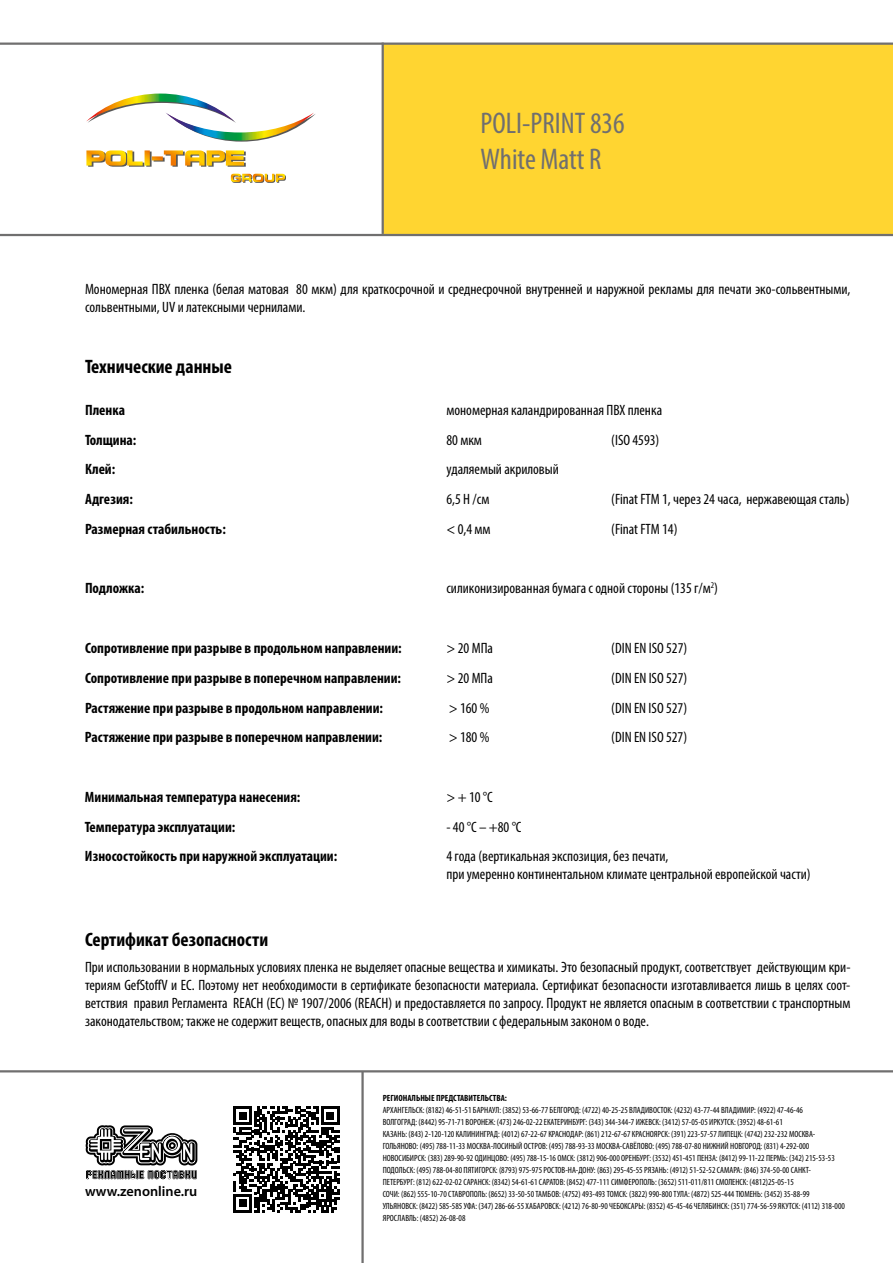
<style>
.page{position:relative;width:893px;height:1263px;background:#fff}
.page>*{position:absolute;margin:0;border:0;box-sizing:border-box;transform-origin:0 0}
.t1{font:condensed 30px/36px "Myriad Pro";color:#706f6f}
.t2{font:700 condensed 19.5px "Myriad Pro";color:#000}
.t3{font:condensed 15px/18px "Myriad Pro";color:#000}
.t4{font:700 condensed 15px "Myriad Pro";color:#000}
.t5{font:600 14.25px "Myriad Pro";color:#000}
.t6{font:condensed 9px/12px "Myriad Pro";color:#000}
.t7{font:700 condensed 9px "Myriad Pro";color:#000}
</style>
<div class="page">
<div style="left:383px;top:45px;width:510px;height:190px;background:#ffd531"></div>
<hr style="left:0;top:43px;width:893px;height:2px;background:#706f6f">
<hr style="left:0;top:234px;width:893px;height:2px;background:#706f6f">
<hr style="left:0;top:1070px;width:893px;height:2px;background:#706f6f">
<hr style="left:382px;top:43px;width:2px;height:191px;background:#706f6f">
<hr style="left:361px;top:1071px;width:3px;height:192px;background:#706f6f">
<svg style="left:86px;top:94px;width:229px;height:48px"></svg>
<svg style="left:86px;top:150px;width:160px;height:17px"></svg>
<svg style="left:231px;top:174px;width:55px;height:9px"></svg>
<svg style="left:234px;top:1106px;width:105px;height:106px"></svg>
<svg style="left:86px;top:1125px;width:111px;height:54px"></svg>
<h1 class="t1" style="left:480px;top:105px;width:146px">POLI-PRINT 836<br>White Matt R</h1>
<h3 class="t3" style="left:85px;top:280px;width:767px">Мономерная ПВХ пленка (белая матовая 80 мкм) для краткосрочной и среднесрочной внутренней и наружной рекламы для печати эко-сольвентными, сольвентными, UV и латексными чернилами.</h3>
<h2 class="t2" style="left:85px;top:354px;width:148px">Технические данные</h2>
<h3 class="t4" style="left:85px;top:400px;width:42px">Пленка</h3>
<h3 class="t3" style="left:446px;top:401px;width:217px">мономерная каландрированная ПВХ пленка</h3>
<h3 class="t4" style="left:85px;top:430px;width:53px">Толщина:</h3>
<h3 class="t3" style="left:446px;top:430px;width:37px">80 мкм</h3>
<h3 class="t3" style="left:611px;top:430px;width:50px">(ISO 4593)</h3>
<h3 class="t4" style="left:85px;top:460px;width:32px">Клей:</h3>
<h3 class="t3" style="left:446px;top:460px;width:114px">удаляемый акриловый</h3>
<h3 class="t4" style="left:85px;top:490px;width:49px">Адгезия:</h3>
<h3 class="t3" style="left:446px;top:490px;width:44px">6,5 Н /см</h3>
<h3 class="t3" style="left:611px;top:490px;width:240px">(Finat FTM 1, через 24 часа, нержавеющая сталь)</h3>
<h3 class="t4" style="left:85px;top:519px;width:142px">Размерная стабильность:</h3>
<h3 class="t3" style="left:446px;top:520px;width:46px">&lt; 0,4 мм</h3>
<h3 class="t3" style="left:611px;top:520px;width:68px">(Finat FTM 14)</h3>
<h3 class="t4" style="left:85px;top:579px;width:61px">Подложка:</h3>
<h3 class="t3" style="left:446px;top:579px;width:273px">силиконизированная бумага с одной стороны (135 г/м<sup>2</sup>)</h3>
<h3 class="t4" style="left:85px;top:639px;width:318px">Сопротивление при разрыве в продольном направлении:</h3>
<h3 class="t3" style="left:446px;top:639px;width:48px">&gt; 20 МПа</h3>
<h3 class="t3" style="left:611px;top:639px;width:77px">(DIN EN ISO 527)</h3>
<h3 class="t4" style="left:85px;top:668px;width:317px">Сопротивление при разрыве в поперечном направлении:</h3>
<h3 class="t3" style="left:446px;top:669px;width:48px">&gt; 20 МПа</h3>
<h3 class="t3" style="left:611px;top:669px;width:77px">(DIN EN ISO 527)</h3>
<h3 class="t4" style="left:85px;top:698px;width:299px">Растяжение при разрыве в продольном направлении:</h3>
<h3 class="t3" style="left:449px;top:698px;width:42px">&gt; 160 %</h3>
<h3 class="t3" style="left:611px;top:698px;width:77px">(DIN EN ISO 527)</h3>
<h3 class="t4" style="left:85px;top:728px;width:299px">Растяжение при разрыве в поперечном направлении:</h3>
<h3 class="t3" style="left:449px;top:728px;width:42px">&gt; 180 %</h3>
<h3 class="t3" style="left:611px;top:728px;width:77px">(DIN EN ISO 527)</h3>
<h3 class="t4" style="left:85px;top:787px;width:217px">Минимальная температура нанесения:</h3>
<h3 class="t3" style="left:446px;top:788px;width:48px">&gt; + 10 °C</h3>
<h3 class="t4" style="left:85px;top:817px;width:152px">Температура эксплуатации:</h3>
<h3 class="t3" style="left:446px;top:817px;width:77px">- 40 °C – +80 °C</h3>
<h3 class="t4" style="left:85px;top:847px;width:254px">Износостойкость при наружной эксплуатации:</h3>
<h3 class="t3" style="left:446px;top:847px;width:366px">4 года (вертикальная экспозиция, без печати,<br>при умеренно континентальном климате центральной европейской части)</h3>
<h2 class="t2" style="left:85px;top:927px;width:185px">Сертификат безопасности</h2>
<p class="t3" style="left:85px;top:958px;width:767px;text-align:justify">При использовании в нормальных условиях пленка не выделяет опасные вещества и химикаты. Это безопасный продукт, соответствует действующим кри&shy;териям GefStoffV и ЕС. Поэтому нет необходимости в сертификате безопасности материала. Сертификат безопасности изготавливается лишь в целях соот&shy;ветствия правил Регламента REACH (EC) № 1907/2006 (REACH) и предоставляется по запросу. Продукт не является опасным в соответствии с транспортным законодательством; также не содержит веществ, опасных для воды в соответствии с федеральным законом о воде.</p>
<h3 class="t5" style="left:85px;top:1182px;width:114px">www.zenonline.ru</h3>
<p class="t7" style="left:383px;top:1092px;width:126px">РЕГИОНАЛЬНЫЕ ПРЕДСТАВИТЕЛЬСТВА:</p>
<p class="t6" style="left:383px;top:1104px;width:464px">АРХАНГЕЛЬСК: (8182) 46-51-51 БАРНАУЛ: (3852) 53-66-77 БЕЛГОРОД: (4722) 40-25-25 ВЛАДИВОСТОК: (4232) 43-77-44 ВЛАДИМИР: (4922) 47-46-46<br>ВОЛГОГРАД: (8442) 95-71-71 ВОРОНЕЖ: (473) 246-02-22 ЕКАТЕРИНБУРГ: (343) 344-344-7 ИЖЕВСК: (3412) 57-05-05 ИРКУТСК: (3952) 48-61-61<br>КАЗАНЬ: (843) 2-120-120 КАЛИНИНГРАД: (4012) 67-22-67 КРАСНОДАР: (861) 212-67-67 КРАСНОЯРСК: (391) 223-57-57 ЛИПЕЦК: (4742) 232-232 МОСКВА-ГОЛЬЯНОВО: (495) 788-11-33 МОСКВА-ЛОСИНЫЙ ОСТРОВ: (495) 788-93-33 МОСКВА-САВЁЛОВО: (495) 788-07-80 НИЖНИЙ НОВГОРОД: (831) 4-292-000<br>НОВОСИБИРСК: (383) 289-90-92 ОДИНЦОВО: (495) 788-15-16 ОМСК: (3812) 906-000 ОРЕНБУРГ: (3532) 451-451 ПЕНЗА: (8412) 99-11-22 ПЕРМЬ: (342) 215-53-53<br>ПОДОЛЬСК: (495) 788-04-80 ПЯТИГОРСК: (8793) 975-975 РОСТОВ-НА-ДОНУ: (863) 295-45-55 РЯЗАНЬ: (4912) 51-52-52 САМАРА: (846) 374-50-00 САНКТ-ПЕТЕРБУРГ: (812) 622-02-02 САРАНСК: (8342) 54-61-61 САРАТОВ: (8452) 477-111 СИМФЕРОПОЛЬ: (3652) 511-011/811 СМОЛЕНСК: (4812)25-05-15<br>СОЧИ: (862) 555-10-70 СТАВРОПОЛЬ: (8652) 33-50-50 ТАМБОВ: (4752) 493-493 ТОМСК: (3822) 990-800 ТУЛА: (4872) 525-444 ТЮМЕНЬ: (3452) 35-88-99<br>УЛЬЯНОВСК: (8422) 585-585 УФА: (347) 286-66-55 ХАБАРОВСК: (4212) 76-80-90 ЧЕБОКСАРЫ: (8352) 45-45-46 ЧЕЛЯБИНСК: (351) 774-56-59 ЯКУТСК: (4112) 318-000<br>ЯРОСЛАВЛЬ: (4852) 26-08-08</p>
</div>
